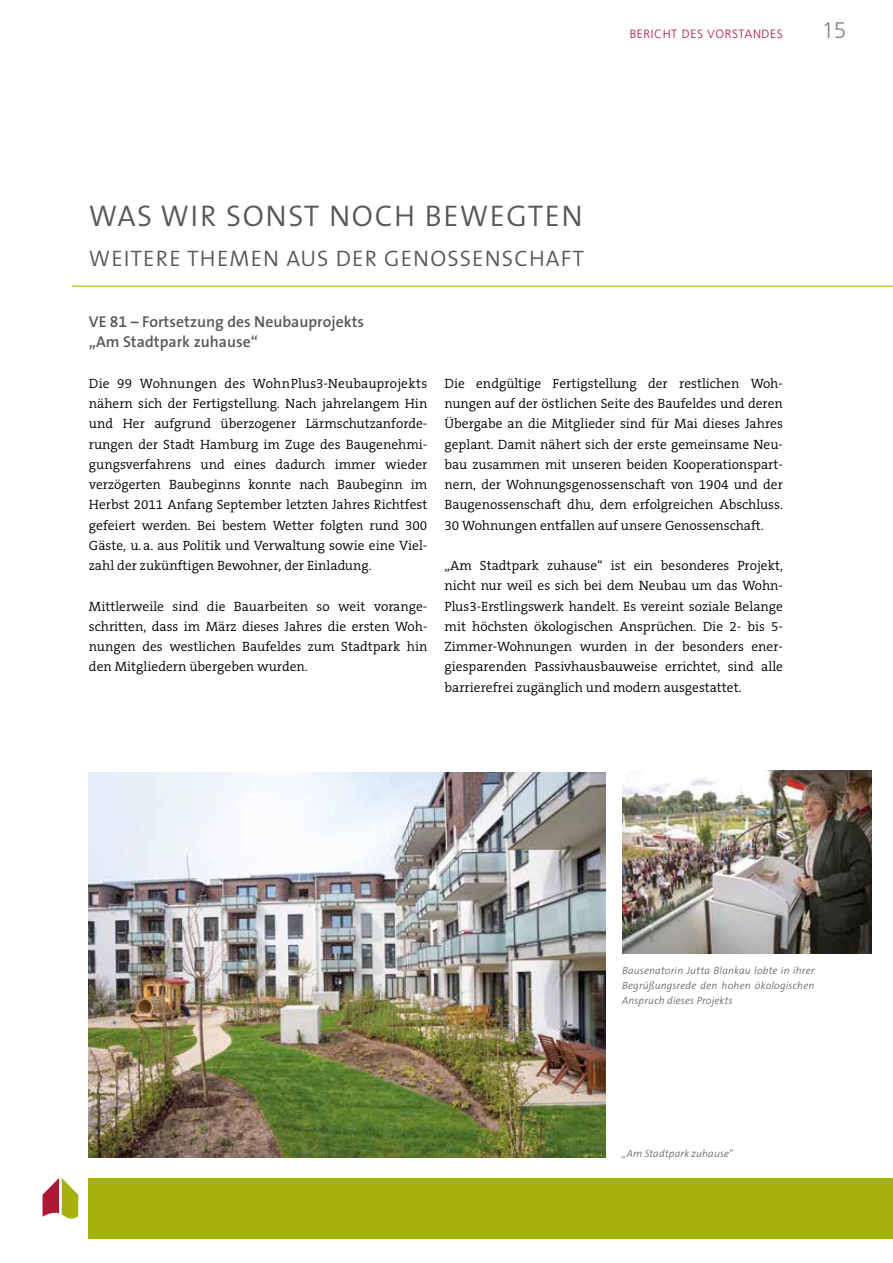
<style>
.page{position:relative;width:893px;height:1263px;background:#fff}
.page>*{position:absolute;margin:0;border:0;box-sizing:border-box;transform-origin:0 0}
.t1{font:30px "The Sans Semi Light Caps";color:#58585a}
.t2{font:22.5px "The Sans Semi Light Caps";color:#58585a}
.t3{font:300 22.5px "Frutiger";color:#87888a}
.t4{font:600 15.75px/20.2px "The Sans";color:#58585a}
.t5{font:300 13.5px/20.2px "The Serif B4";color:#000;text-align:justify}
.t6{font:300 12px "Frutiger";letter-spacing:.05em;color:#ad1835}
.t7{font:italic 300 10.5px/15px "The Sans";letter-spacing:.015em;color:#58585a;text-align:justify}
.s1{font-family:"The Sans Semi Bold Expert";font-weight:400}
</style>
<div class="page">
<img style="left:89px;top:773px;width:516px;height:384px">
<hr style="left:72px;top:286px;width:821px;height:1px;background:#a4b10f">
<img style="left:622px;top:771px;width:250px;height:182px">
<div style="left:89px;top:1178px;width:804px;height:60px;background:#a4b10f"></div>
<svg style="left:43px;top:1178px;width:35px;height:41px"></svg>
<p class="t6" style="left:630px;top:27px;width:155px">BERICHT DES VORSTANDES</p>
<h2 class="t3" style="left:822px;top:18px;width:26px">15</h2>
<h1 class="t1" style="left:89px;top:191px;width:47px">WASWIRSONSTNOCHBEWEGTEN</h1>
<h2 class="t2" style="left:89px;top:240px;width:34px">WEITERE</h2>
<h2 class="t2" style="left:187px;top:240px;width:27px">THEMENAUSDER</h2>
<h2 class="t2" style="left:384px;top:240px;width:32px">GENOSSENSCHAFT</h2>
<p class="t4" style="left:89px;top:312px;width:277px">VE <span class="s1">81</span> – Fortsetzung des Neubauprojekts „Am Stadtpark zuhause“</p>
<p class="t5" style="left:89px;top:374px;width:340px">Die 99 Wohnungen des WohnPlus3-Neubauprojekts nähern sich der Fertigstellung. Nach jahrelangem Hin und Her aufgrund überzogener Lärmschutzanforde&shy;rungen der Stadt Hamburg im Zuge des Baugenehmi&shy;gungsverfahrens und eines dadurch immer wieder verzögerten Baubeginns konnte nach Baubeginn im Herbst 2011 Anfang September letzten Jahres Richtfest gefeiert werden. Bei bestem Wetter folgten rund 300<br>Gäste, u.a. aus Politik und Verwaltung sowie eine Viel&shy;zahl der zukünftigen Bewohner, der Einladung.</p>
<p class="t5" style="left:89px;top:596px;width:340px">Mittlerweile sind die Bauarbeiten so weit vorange&shy;schritten, dass im März dieses Jahres die ersten Woh&shy;nungen des westlichen Baufeldes zum Stadtpark hin den Mitgliedern übergeben wurden.</p>
<p class="t5" style="left:444px;top:374px;width:340px">Die endgültige Fertigstellung der restlichen Woh&shy;nungen auf der östlichen Seite des Baufeldes und deren Übergabe an die Mitglieder sind für Mai dieses Jahres geplant. Damit nähert sich der erste gemeinsame Neu&shy;bau zusammen mit unseren beiden Kooperationspart&shy;nern, der Wohnungsgenossenschaft von 1904 und der Baugenossenschaft dhu, dem erfolgreichen Abschluss.<br>30 Wohnungen entfallen auf unsere Genossenschaft.</p>
<p class="t5" style="left:444px;top:556px;width:340px">„Am Stadtpark zuhause“ ist ein besonderes Projekt, nicht nur weil es sich bei dem Neubau um das Wohn-Plus3-Erstlingswerk handelt. Es vereint soziale Belange mit höchsten ökologischen Ansprüchen. Die 2- bis 5- Zimmer-Wohnungen wurden in der besonders ener&shy;giesparenden Passivhausbauweise errichtet, sind alle barrierefrei zugänglich und modern ausgestattet.</p>
<p class="t7" style="left:622px;top:962px;width:194px">Bausenatorin Jutta Blankau lobte in ihrer Begrüßungsrede den hohen ökologischen Anspruch dieses Projekts</p>
<p class="t7" style="left:622px;top:1146px;width:112px">„Am Stadtpark zuhause“</p>
</div>
